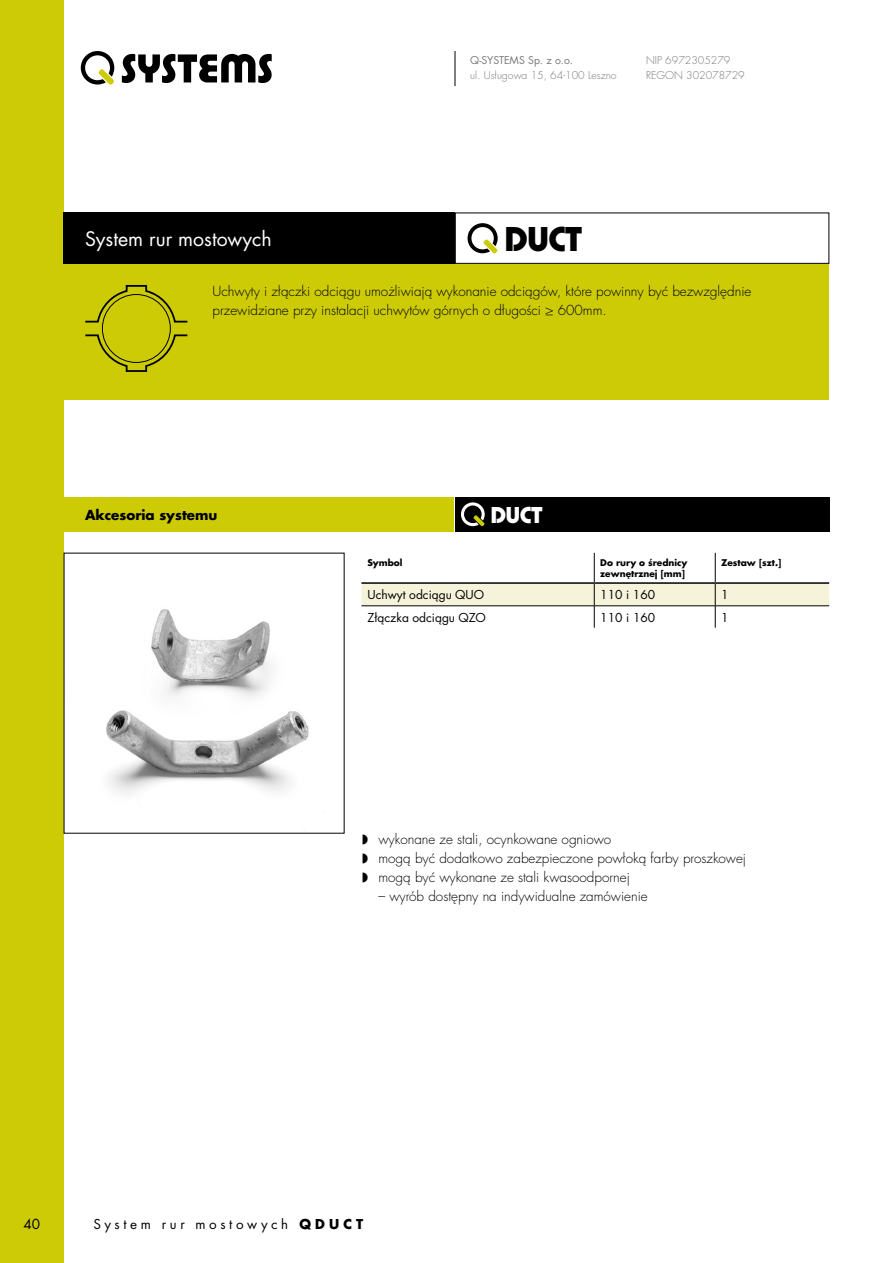
<style>
.page{position:relative;width:893px;height:1263px;background:#fff}
.page>*{position:absolute;margin:0;border:0;box-sizing:border-box;transform-origin:0 0}
.t1{font:600 36px "Pump Std";color:#000}
.t2{font:600 24px "Pump Std";color:#fff}
.t3{font:19.5px "Futura LT Pro";color:#fff}
.t4{font:15px "Futura Boo";letter-spacing:.24em;color:#000}
.t5{font:300 13.5px/19.2px "Futura LT Pro";color:#000}
.t6{font:700 13.5px "Futura LT Pro";color:#000}
.t7{font:13.5px "Futura LT Pro";color:#000}
.t8{font:12px "Futura LT Pro";color:#000}
.t9{font:300 10.5px/15px "Futura LT Pro";color:#787978}
.t10{font:10.5px "Futura LT Pro";color:#787978}
.t11{font:700 9px/10.8px "Futura LT Pro";color:#000}
.s1{font-family:"Futura";font-weight:700}
</style>
<div class="page">
<svg style="left:81px;top:51px;width:34px;height:34px"></svg>
<svg style="left:122px;top:54px;width:150px;height:29px"></svg>
<div style="left:0;top:0;width:64px;height:1263px;background:#cccb06"></div>
<hr style="left:455px;top:51px;width:1px;height:35px;background:#000">
<div style="left:455px;top:497px;width:36px;height:34px;background:#000"></div>
<svg style="left:461px;top:502px;width:24px;height:24px"></svg>
<img style="left:106px;top:609px;width:203px;height:222px">
<div style="left:491px;top:497px;width:338px;height:34px;background:#000"></div>
<div style="left:64px;top:497px;width:390px;height:34px;background:#cccb06"></div>
<svg style="left:361px;top:553px;width:468px;height:75px"></svg>
<hr style="left:361px;top:582px;width:233px;height:2px;background:#000">
<hr style="left:594px;top:582px;width:121px;height:2px;background:#000">
<hr style="left:715px;top:582px;width:114px;height:2px;background:#000">
<div style="left:64px;top:264px;width:765px;height:136px;background:#cccb06"></div>
<div style="left:64px;top:213px;width:391px;height:51px;background:#000"></div>
<svg style="left:468px;top:223px;width:30px;height:31px"></svg>
<div style="left:455px;top:213px;width:374px;height:51px;border:1px solid #000"></div>
<svg style="left:85px;top:285px;width:103px;height:87px"></svg>
<div style="left:102px;top:294px;width:69px;height:69px;border:1px solid #000;border-radius:50%"></div>
<p class="t10" style="left:470px;top:53px;width:104px">Q-SYSTEMS Sp. z o.o.</p>
<p class="t9" style="left:470px;top:68px;width:148px">ul. Usługowa 15, 64-100 Leszno</p>
<p class="t9" style="left:646px;top:53px;width:100px">NIP 6972305279<br>REGON 302078729</p>
<h3 class="t3" style="left:85px;top:226px;width:188px">System rur mostowych</h3>
<h1 class="t1" style="left:505px;top:218px;width:79px">DUCT</h1>
<p class="t5" style="left:213px;top:282px;width:540px">Uchwyty i złączki odciągu umożliwiają wykonanie odciągów, które powinny być bezwzględnie przewidziane przy instalacji uchwytów górnych o długości ≥ 600mm.</p>
<p class="t6" style="left:85px;top:505px;width:134px">Akcesoria systemu</p>
<h2 class="t2" style="left:491px;top:502px;width:53px">DUCT</h2>
<p class="t11" style="left:367px;top:557px;width:37px">Symbol</p>
<p class="t11" style="left:600px;top:557px;width:89px">Do rury o średnicy zewnętrznej [mm]</p>
<p class="t11" style="left:721px;top:557px;width:62px">Zestaw [szt.]</p>
<p class="t8" style="left:367px;top:586px;width:118px">Uchwyt odciągu QUO</p>
<p class="t8" style="left:600px;top:586px;width:56px">110 i 160</p>
<p class="t8" style="left:721px;top:586px;width:9px">1</p>
<p class="t8" style="left:367px;top:609px;width:120px">Złączka odciągu QZO</p>
<p class="t8" style="left:600px;top:609px;width:56px">110 i 160</p>
<p class="t8" style="left:721px;top:609px;width:9px">1</p>
<p class="t5" style="left:378px;top:829px;width:369px">wykonane ze stali, ocynkowane ogniowo<br>mogą być dodatkowo zabezpieczone powłoką farby proszkowej mogą być wykonane ze stali kwasoodpornej</p>
<p class="t5" style="left:378px;top:887px;width:271px">– wyrób dostępny na indywidualne zamówienie</p>
<p class="t7" style="left:24px;top:1215px;width:18px">40</p>
<p class="t4" style="left:94px;top:1215px;width:271px">System rur mostowych <span class="s1">QDUCT</span></p>
</div>
